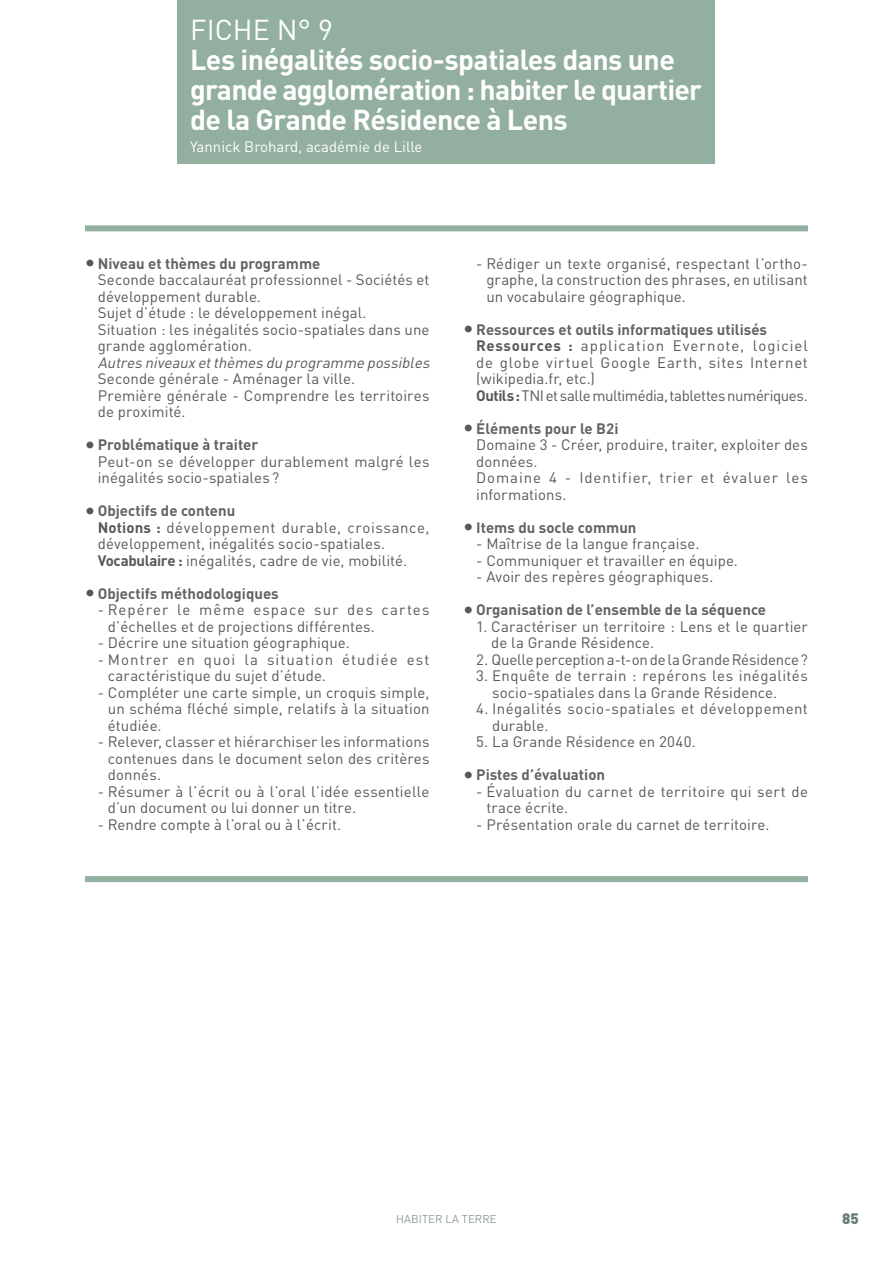
<style>
.page{position:relative;width:893px;height:1263px;background:#fff}
.page>*{position:absolute;margin:0;border:0;box-sizing:border-box;transform-origin:0 0}
.t1{font:700 28.5px/30px "DIN";letter-spacing:-.02em;color:#fff}
.t2{font:28.5px "DIN";color:#fff}
.t3{font:15px/16.5px "DIN";letter-spacing:.01em;color:#57585a}
.t4{font:15px/16.5px "DIN";letter-spacing:.04em;color:#57585a}
.t5{font:700 15px "DIN";color:#636366}
.t6{font:15px/16.5px "DIN";letter-spacing:.065em;color:#57585a}
.t7{font:15px/16.5px "DIN";letter-spacing:.03em;color:#57585a}
.t8{font:15px "DIN";letter-spacing:-.01em;color:#57585a}
.t9{font:italic 15px "DIN";color:#57585a}
.t10{font:15px "DIN";color:#fff}
.t11{font:900 15px "DIN";color:#667d72}
.t12{font:300 11.25px "DIN";letter-spacing:.01em;color:#667d72}
.s1{font-weight:900;font-size:21px}
.s2{font-weight:700;color:#636366}
.s3{font-weight:700}
.s4{font-weight:900;font-size:21px;color:#57585a}
</style>
<div class="page">
<div style="left:178px;top:0;width:537px;height:164px;background:#92af9f"></div>
<div style="left:85px;top:225px;width:723px;height:6px;background:#92af9f"></div>
<div style="left:85px;top:876px;width:723px;height:6px;background:#92af9f"></div>
<h1 class="t2" style="left:190px;top:12px;width:144px">FICHE N° 9</h1>
<h1 class="t1" style="left:190px;top:43px;width:514px">Les inégalités socio-spatiales dans une grande agglomération : habiter le quartier de la Grande Résidence à Lens</h1>
<p class="t10" style="left:190px;top:137px;width:234px">Yannick Brohard, académie de Lille</p>
<p class="t3" style="left:98px;top:255px;width:333px;text-indent:-13px"><span class="s1">•</span> <span class="s2">Niveau et thèmes du programme<br></span>Seconde baccalauréat professionnel - Sociétés et développement durable.<br>Sujet d’étude : le développement inégal.<br>Situation : les inégalités socio-spatiales dans une grande agglomération.</p>
<p class="t9" style="left:98px;top:353px;width:337px">Autres niveaux etthèmes du programme possibles</p>
<p class="t3" style="left:98px;top:370px;width:333px">Seconde générale - Aménager la ville.<br>Première générale - Comprendre les territoires de proximité.</p>
<p class="t3" style="left:98px;top:436px;width:333px;text-indent:-13px"><span class="s1">•</span> <span class="s2">Problématique à traiter<br></span>Peut-on se développer durablement malgré les inégalités socio-spatiales ?</p>
<p class="t3" style="left:98px;top:502px;width:333px;text-indent:-13px"><span class="s1">•</span> <span class="s2">Objectifs de contenu<br></span><span class="s3">Notions :</span> développement durable, croissance, développement, inégalités socio-spatiales.<br><span class="s3">Vocabulaire :</span> inégalités, cadre de vie, mobilité.</p>
<p class="t5" style="left:85px;top:583px;width:195px"><span class="s4">•</span> Objectifs méthodologiques</p>
<p class="t3" style="left:108px;top:601px;width:323px;text-indent:-10px">- Repérer le même espace sur des cartes d’échelles et de projections différentes.</p>
<p class="t3" style="left:98px;top:634px;width:254px">- Décrire une situation géographique.</p>
<p class="t6" style="left:108px;top:651px;width:323px;text-indent:-10px">- Montrer en quoi la situation étudiée est caractéristique du sujet d’étude.</p>
<p class="t3" style="left:108px;top:684px;width:323px;text-align:justify;text-indent:-10px">- Compléter une carte simple, un croquis simple, un schéma fléché simple, relatifs à la situation étudiée.</p>
<p class="t3" style="left:108px;top:733px;width:323px;text-align:justify;text-indent:-10px">- Relever, classer et hiérarchiser les informations contenues dans le document selon des critères donnés.</p>
<p class="t3" style="left:108px;top:783px;width:323px;text-indent:-10px">- Résumer à l’écrit ou à l’oral l’idée essentielle d’un document ou lui donner un titre.</p>
<p class="t3" style="left:98px;top:816px;width:245px">- Rendre compte à l’oral ou à l’écrit.</p>
<p class="t3" style="left:486px;top:255px;width:323px;text-align:justify;text-indent:-10px">- Rédiger un texte organisé, respectant l’ortho&shy;graphe, la construction des phrases, en utilisant un vocabulaire géographique.</p>
<p class="t4" style="left:476px;top:321px;width:333px;text-indent:-13px"><span class="s1">•</span> <span class="s2">Ressources et outils informatiques utilisés </span><span class="s3">Ressources :</span> application Evernote, logiciel de globe virtuel Google Earth, sites Internet (wikipedia.fr, etc.)<br><span class="s3">Outils:</span>TNI et salle multimédia, tablettes numériques.</p>
<p class="t3" style="left:476px;top:420px;width:333px;text-indent:-13px"><span class="s1">•</span> <span class="s2">Éléments pour le B2i<br></span>Domaine 3 - Créer, produire, traiter, exploiter des données.<br>Domaine 4 - Identifier, trier et évaluer les informations.</p>
<p class="t5" style="left:463px;top:517px;width:175px"><span class="s4">•</span> Items du socle commun</p>
<p class="t3" style="left:476px;top:535px;width:225px">- Maîtrise de la langue française.</p>
<p class="t3" style="left:476px;top:552px;width:263px">- Communiquer et travailler en équipe.</p>
<p class="t3" style="left:476px;top:568px;width:239px">- Avoir des repères géographiques.</p>
<p class="t5" style="left:463px;top:600px;width:304px"><span class="s4">•</span> Organisation de l’ensemble de la séquence</p>
<p class="t3" style="left:491px;top:618px;width:318px;text-indent:-15px">1. Caractériser un territoire : Lens et le quartier de la Grande Résidence.</p>
<p class="t8" style="left:476px;top:650px;width:333px">2. Quelle perception a-t-on de la Grande Résidence?</p>
<p class="t3" style="left:492px;top:667px;width:317px;text-indent:-16px">3. Enquête de terrain : repérons les inégalités socio-spatiales dans la Grande Résidence.</p>
<p class="t7" style="left:492px;top:700px;width:317px;text-indent:-16px">4. Inégalités socio-spatiales et développement durable.</p>
<p class="t3" style="left:476px;top:733px;width:221px">5. La Grande Résidence en 2040.</p>
<p class="t5" style="left:463px;top:765px;width:143px"><span class="s4">•</span> Pistes d’évaluation</p>
<p class="t3" style="left:486px;top:783px;width:323px;text-indent:-10px">- Évaluation du carnet de territoire qui sert de trace écrite.</p>
<p class="t3" style="left:476px;top:816px;width:295px">- Présentation orale du carnet de territoire.</p>
<p class="t12" style="left:396px;top:1212px;width:102px">HABITER LA TERRE</p>
<p class="t11" style="left:842px;top:1208px;width:18px">85</p>
</div>
